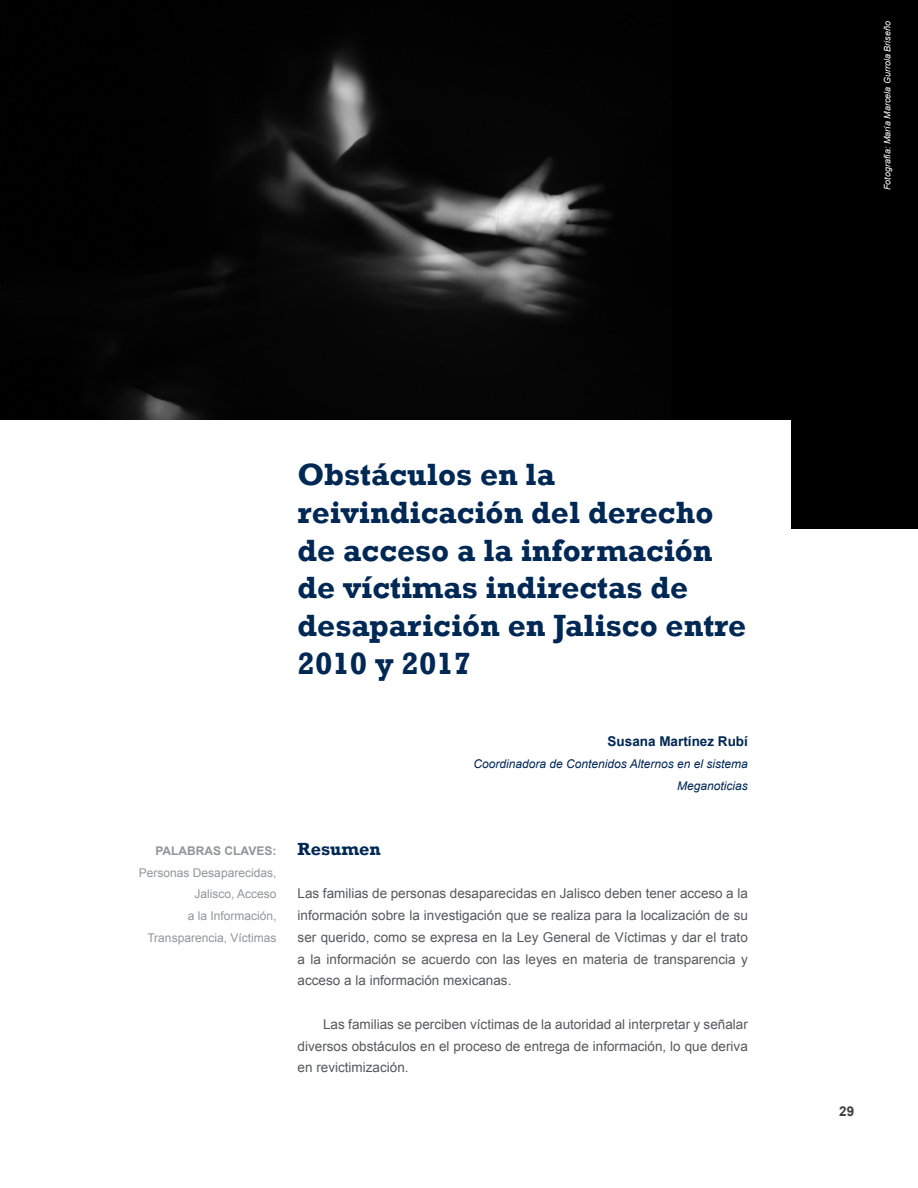
<style>
.page{position:relative;width:918px;height:1188px;background:#fff}
.page>*{position:absolute;margin:0;border:0;box-sizing:border-box;transform-origin:0 0}
.TITULOS{font:700 31.5px/37.8px "Rockwell";color:#002855}
.SUBTITULOS{font:700 18px "Rockwell";color:#002855}
.texto_normal_sin_san{font:13.5px/21.8px "Arial";color:#57585a;text-align:justify}
.texto_normal_con_san{font:13.5px/21.8px "Arial";color:#57585a;text-align:justify}
.autor_-_nombre_bajo{font:700 13.5px "Arial";color:#002855}
.numeración{font:700 13.5px "Arial";color:#3e3e3f}
.keywords{font:12px/21.8px "Arial";color:#939598;text-align:right}
.autor_-_biodata_bajo{font:italic 12px/21.8px "Arial";color:#002855;text-align:right}
.credito_foto{font:italic 9px "Arial";color:#fff}
.s1{font-weight:700}
</style>
<div class="page">
<img style="left:0;top:0;width:918px;height:529px">
<div style="left:0;top:420px;width:790px;height:196px;background:#fff"></div>
<p class="credito_foto" style="left:882px;top:190px;width:171px;rotate:-90deg">Fotografía: María Marcela Gurrola Briseño</p>
<p class="TITULOS" style="left:298px;top:456px;width:450px">Obstáculos en la reivindicación del derecho de acceso a la información de víctimas indirectas de desaparición en Jalisco entre<br>2010 y 2017</p>
<p class="keywords" style="left:139px;top:840px;width:139px"><span class="s1">PALABRAS CLAVES:<br></span>Personas Desaparecidas,<br>Jalisco, Acceso<br>a la Información,<br>Transparencia, Víctimas</p>
<p class="autor_-_nombre_bajo" style="left:608px;top:732px;width:142px">Susana Martínez Rubí</p>
<p class="autor_-_biodata_bajo" style="left:474px;top:753px;width:276px">Coordinadora de Contenidos Alternos en el sistema<br>Meganoticias</p>
<p class="SUBTITULOS" style="left:298px;top:838px;width:85px">Resumen</p>
<p class="texto_normal_sin_san" style="left:298px;top:883px;width:452px">Las familias de personas desaparecidas en Jalisco deben tener acceso a la información sobre la investigación que se realiza para la localización de su ser querido, como se expresa en la Ley General de Víctimas y dar el trato a la información se acuerdo con las leyes en materia de transparencia y acceso a la información mexicanas.</p>
<p class="texto_normal_con_san" style="left:298px;top:1013px;width:452px;text-indent:26px">Las familias se perciben víctimas de la autoridad al interpretar y señalar diversos obstáculos en el proceso de entrega de información, lo que deriva en revictimización.</p>
<p class="numeración" style="left:839px;top:1102px;width:17px">29</p>
</div>
